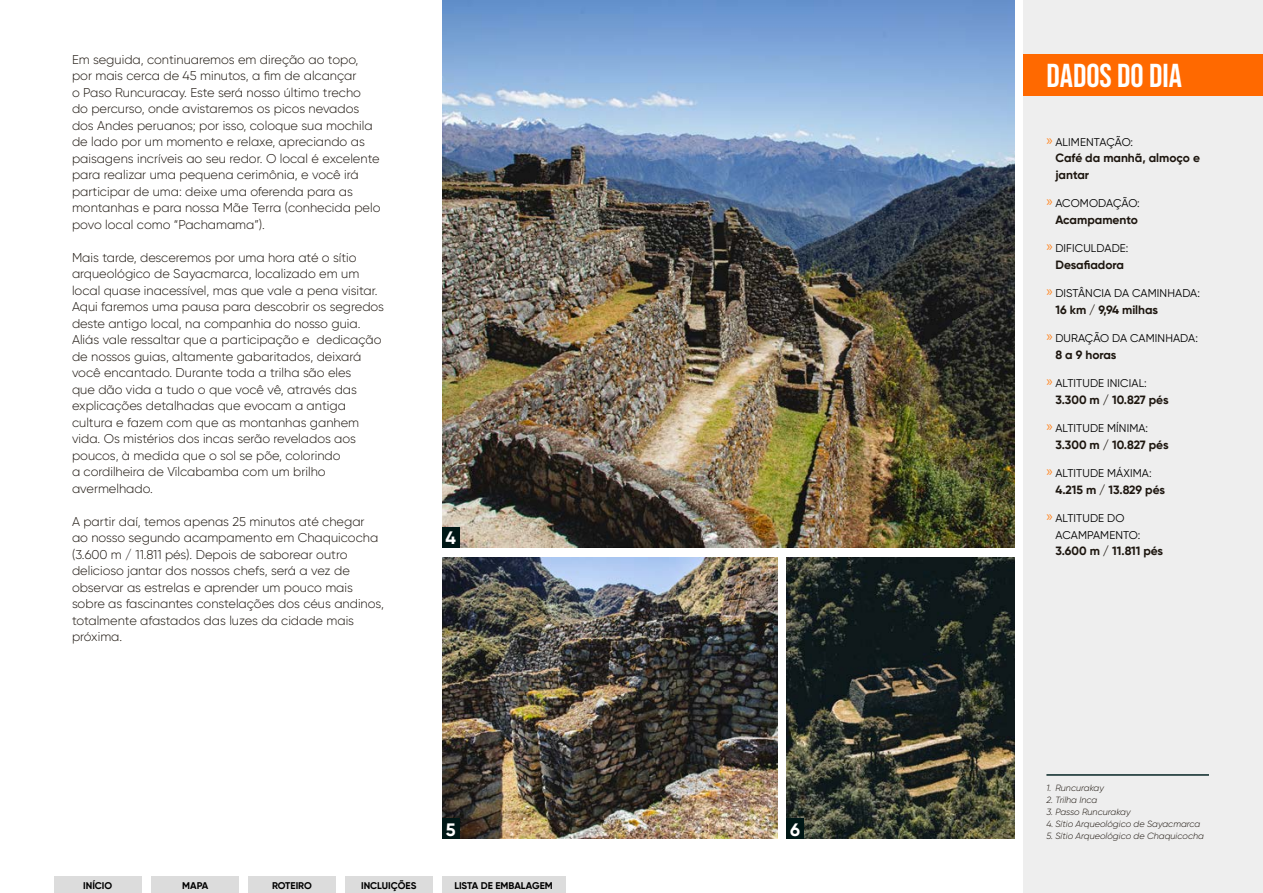
<style>
.page{position:relative;width:1263px;height:893px;background:#fff}
.page>*{position:absolute;margin:0;border:0;box-sizing:border-box;transform-origin:0 0}
.t1{font:33px "Bebas Neue";color:#fff}
.t2{font:700 18px "Gilroy";color:#fff}
.t3{font:300 12.75px/16.5px "Gilroy";color:#1d160f}
.t4{font:700 12px/16.5px "Gilroy";color:#1d160f}
.t5{font:11.25px/16.5px "Gilroy";letter-spacing:.01em;color:#000}
.t6{font:700 9.75px "Gilroy";color:#000}
.t7{font:italic 300 9px "Gilroy";color:#1d160f}
.s1{font-family:"Myriad Pro";font-size:15px;color:#ff8826}
</style>
<div class="page">
<div style="left:1024px;top:0;width:239px;height:893px;background:#eee"></div>
<div style="left:1024px;top:54px;width:239px;height:42px;background:#ff6900"></div>
<hr style="left:1046px;top:774px;width:163px;height:2px;background:#052424">
<img style="left:442px;top:557px;width:335px;height:282px">
<img style="left:786px;top:557px;width:229px;height:282px">
<img style="left:442px;top:0;width:573px;height:548px">
<div style="left:442px;top:527px;width:18px;height:21px;background:#001716"></div>
<div style="left:442px;top:819px;width:18px;height:20px;background:#001716"></div>
<div style="left:786px;top:819px;width:18px;height:20px;background:#001716"></div>
<div style="left:54px;top:877px;width:88px;height:16px;background:#dcdcdc"></div>
<div style="left:151px;top:877px;width:88px;height:16px;background:#dcdcdc"></div>
<div style="left:248px;top:877px;width:88px;height:16px;background:#dcdcdc"></div>
<div style="left:345px;top:877px;width:87px;height:16px;background:#dcdcdc"></div>
<div style="left:442px;top:877px;width:123px;height:16px;background:#dcdcdc"></div>
<p class="t3" style="left:72px;top:51px;width:310px">Em seguida, continuaremos em direção ao topo, por mais cerca de 45 minutos, a fim de alcançar<br>o Paso Runcuracay. Este será nosso último trecho<br>do percurso, onde avistaremos os picos nevados dos Andes peruanos; por isso, coloque sua mochila de lado por um momento e relaxe, apreciando as paisagens incríveis ao seu redor. O local é excelente para realizar uma pequena cerimônia, e você irá participar de uma: deixe uma oferenda para as montanhas e para nossa Mãe Terra (conhecida pelo povo local como “Pachamama”).</p>
<p class="t3" style="left:72px;top:249px;width:314px">Mais tarde, desceremos por uma hora até o sítio arqueológico de Sayacmarca, localizado em um local quase inacessível, mas que vale a pena visitar.<br>Aqui faremos uma pausa para descobrir os segredos deste antigo local, na companhia do nosso guia.<br>Aliás vale ressaltar que a participação e dedicação de nossos guias, altamente gabaritados, deixará você encantado. Durante toda a trilha são eles<br>que dão vida a tudo o que você vê, através das explicações detalhadas que evocam a antiga cultura e fazem com que as montanhas ganhem vida. Os mistérios dos incas serão revelados aos poucos, à medida que o sol se põe, colorindo<br>a cordilheira de Vilcabamba com um brilho avermelhado.</p>
<p class="t3" style="left:72px;top:513px;width:314px">A partir daí, temos apenas 25 minutos até chegar<br>ao nosso segundo acampamento em Chaquicocha (3.600 m / 11.811 pés). Depois de saborear outro delicioso jantar dos nossos chefs, será a vez de observar as estrelas e aprender um pouco mais sobre as fascinantes constelações dos céus andinos, totalmente afastados das luzes da cidade mais próxima.</p>
<h2 class="t2" style="left:446px;top:527px;width:12px">4</h2>
<h2 class="t2" style="left:446px;top:818px;width:11px">5</h2>
<h2 class="t2" style="left:790px;top:818px;width:11px">6</h2>
<p class="t6" style="left:83px;top:879px;width:31px">INÍCIO</p>
<p class="t6" style="left:182px;top:879px;width:28px">MAPA</p>
<p class="t6" style="left:272px;top:879px;width:41px">ROTEIRO</p>
<p class="t6" style="left:361px;top:879px;width:57px">INCLUIÇÕES</p>
<p class="t6" style="left:454px;top:879px;width:100px">LISTA DE EMBALAGEM</p>
<h1 class="t1" style="left:1046px;top:57px;width:137px">DADOS DO DIA</h1>
<p class="t5" style="left:1046px;top:133px;width:88px"><span class="s1">»</span> ALIMENTAÇÃO:</p>
<p class="t4" style="left:1055px;top:149px;width:146px">Café da manhã, almoço e jantar</p>
<p class="t5" style="left:1046px;top:195px;width:95px"><span class="s1">»</span> ACOMODAÇÃO:</p>
<p class="t4" style="left:1055px;top:211px;width:84px">Acampamento</p>
<p class="t5" style="left:1046px;top:240px;width:83px"><span class="s1">»</span> DIFICULDADE:</p>
<p class="t4" style="left:1055px;top:256px;width:70px">Desafiadora</p>
<p class="t5" style="left:1046px;top:285px;width:155px"><span class="s1">»</span> DISTÂNCIA DA CAMINHADA:</p>
<p class="t4" style="left:1055px;top:301px;width:104px">16 km / 9,94 milhas</p>
<p class="t5" style="left:1046px;top:330px;width:153px"><span class="s1">»</span> DURAÇÃO DA CAMINHADA:</p>
<p class="t4" style="left:1055px;top:346px;width:63px">8 a 9 horas</p>
<p class="t5" style="left:1046px;top:375px;width:102px"><span class="s1">»</span> ALTITUDE INICIAL:</p>
<p class="t4" style="left:1055px;top:391px;width:115px">3.300 m / 10.827 pés</p>
<p class="t5" style="left:1046px;top:420px;width:103px"><span class="s1">»</span> ALTITUDE MÍNIMA:</p>
<p class="t4" style="left:1055px;top:436px;width:115px">3.300 m / 10.827 pés</p>
<p class="t5" style="left:1046px;top:465px;width:107px"><span class="s1">»</span> ALTITUDE MÁXIMA:</p>
<p class="t4" style="left:1055px;top:481px;width:111px">4.215 m / 13.829 pés</p>
<p class="t5" style="left:1055px;top:510px;width:86px;text-indent:-9px"><span class="s1">»</span> ALTITUDE DO<br>ACAMPAMENTO:</p>
<p class="t4" style="left:1055px;top:542px;width:109px">3.600 m / 11.811 pés</p>
<p class="t7" style="left:1046px;top:782px;width:59px">1. Runcurakay</p>
<p class="t7" style="left:1046px;top:794px;width:53px">2. Trilha Inca</p>
<p class="t7" style="left:1046px;top:806px;width:86px">3. Passo Runcurakay</p>
<p class="t7" style="left:1046px;top:818px;width:155px">4. Sítio Arqueológico de Sayacmarca</p>
<p class="t7" style="left:1046px;top:830px;width:159px">5. Sítio Arqueológico de Chaquicocha</p>
</div>
